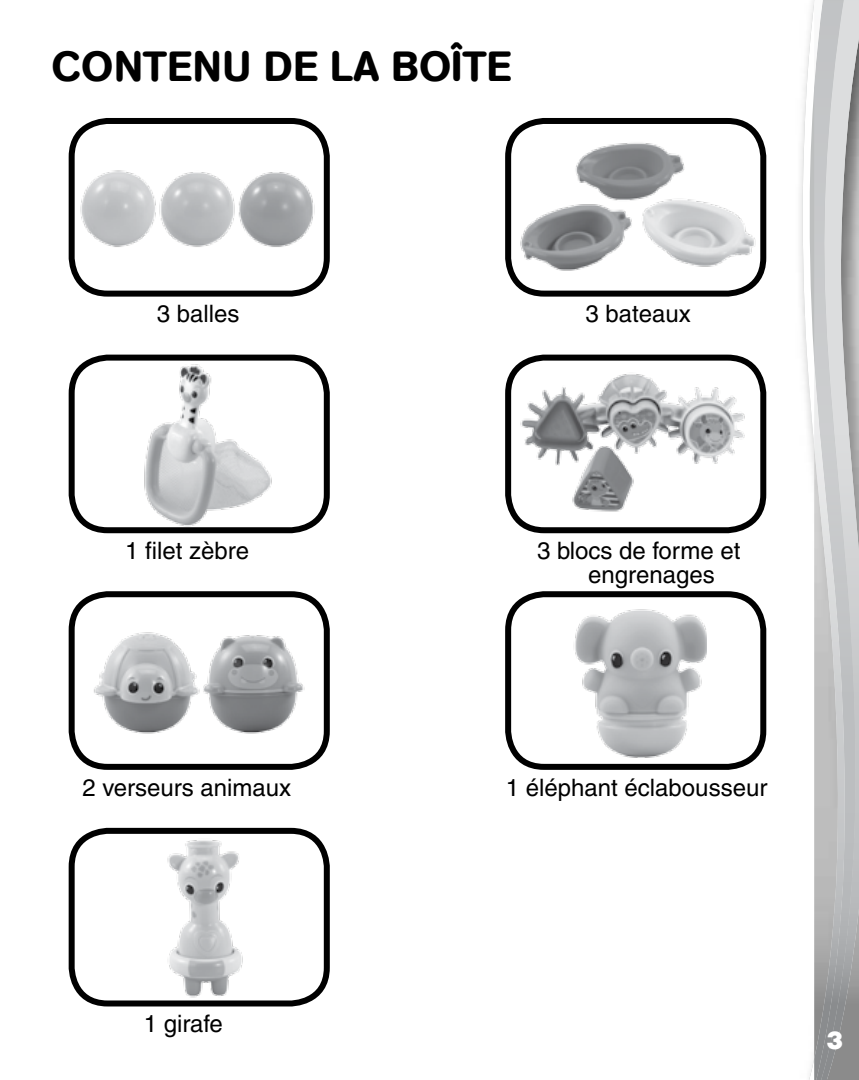
<style>
.page{position:relative;width:859px;height:1080px;background:#fff}
.page>*{position:absolute;margin:0;border:0;box-sizing:border-box;transform-origin:0 0}
.t1{font:500 42px "AG Book Rounded";letter-spacing:.02em;color:#000}
.t2{font:27px "Helvetica Black cyr Bold";color:#fff}
.t3{font:500 24px/24px "Helvetica";color:#000}
</style>
<div class="page">
<svg style="left:802px;top:0;width:12px;height:1080px"></svg>
<img style="left:857px;top:0;width:2px;height:1080px">
<img style="left:847px;top:0;width:10px;height:1080px">
<img style="left:814px;top:0;width:33px;height:1080px">
<div style="left:69px;top:118px;width:261px;height:179px;border:6px solid #000;border-radius:36px"></div>
<div style="left:505px;top:118px;width:261px;height:179px;border:6px solid #000;border-radius:36px"></div>
<img style="left:80px;top:170px;width:235px;height:77px">
<img style="left:506px;top:135px;width:260px;height:143px">
<div style="left:69px;top:828px;width:261px;height:178px;border:6px solid #000;border-radius:36px"></div>
<img style="left:167px;top:840px;width:76px;height:158px">
<div style="left:69px;top:591px;width:261px;height:179px;border:6px solid #000;border-radius:36px"></div>
<div style="left:505px;top:591px;width:261px;height:179px;border:6px solid #000;border-radius:36px"></div>
<img style="left:74px;top:619px;width:255px;height:130px">
<img style="left:573px;top:609px;width:133px;height:149px">
<div style="left:69px;top:355px;width:261px;height:178px;border:6px solid #000;border-radius:36px"></div>
<div style="left:505px;top:355px;width:261px;height:178px;border:6px solid #000;border-radius:36px"></div>
<img style="left:505px;top:370px;width:260px;height:144px">
<img style="left:124px;top:359px;width:159px;height:168px">
<h1 class="t1" style="left:52px;top:42px;width:461px">CONTENU DE LA BOÎTE</h1>
<p class="t3" style="left:157px;top:302px;width:84px">3 balles</p>
<p class="t3" style="left:585px;top:302px;width:107px">3 bateaux</p>
<p class="t3" style="left:125px;top:538px;width:126px">1 filet zèbre</p>
<p class="t3" style="left:588px;top:538px;width:154px;text-indent:-51px">3 blocs de forme et engrenages</p>
<p class="t3" style="left:82px;top:775px;width:210px">2 verseurs animaux</p>
<p class="t3" style="left:506px;top:775px;width:263px">1 éléphant éclabousseur</p>
<p class="t3" style="left:144px;top:1012px;width:81px">1 girafe</p>
<p class="t2" style="left:826px;top:1027px;width:18px">3</p>
</div>
